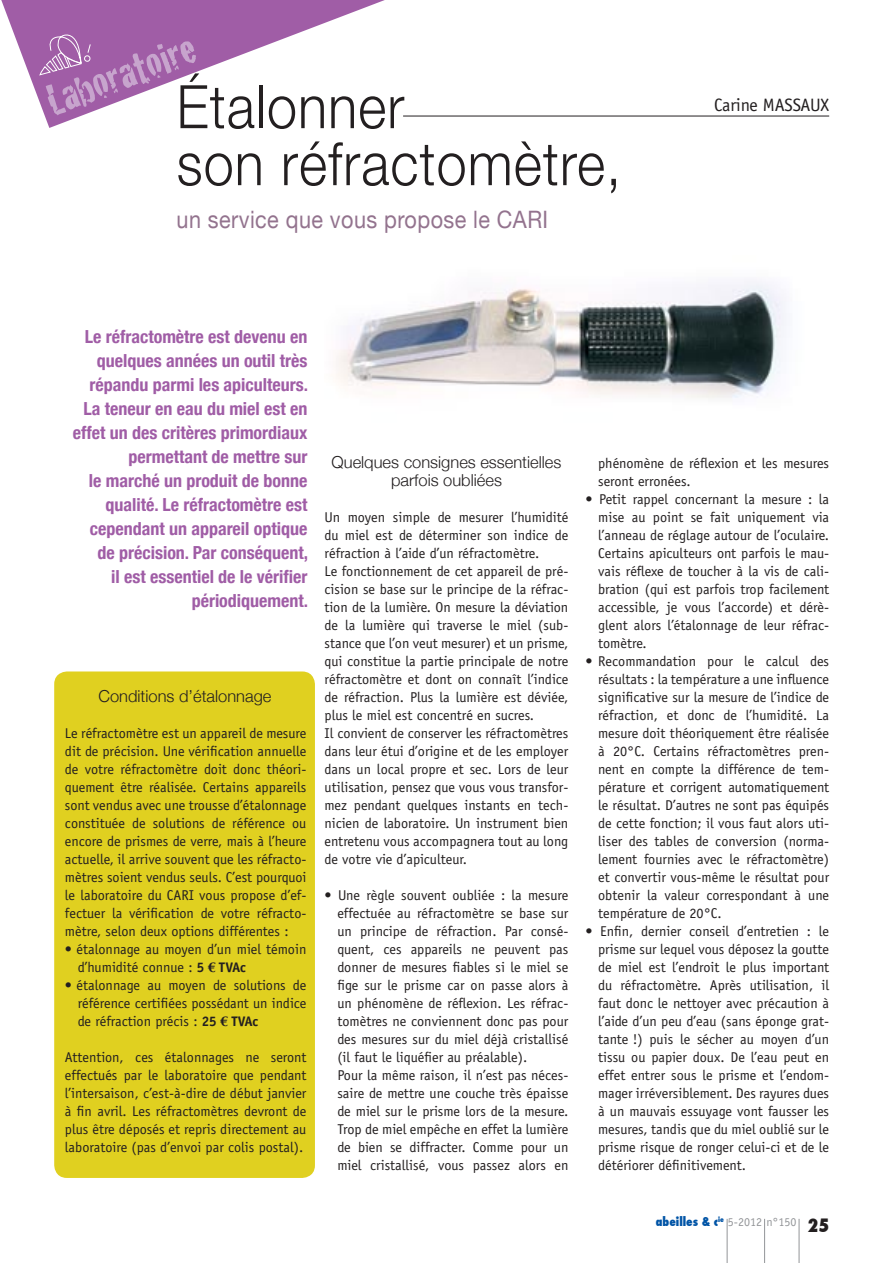
<style>
.page{position:relative;width:893px;height:1263px;background:#fff}
.page>*{position:absolute;margin:0;border:0;box-sizing:border-box;transform-origin:0 0}
.t1{font:300 60px/57px "Helvetica Neue";letter-spacing:.02em;color:#231f20;scale:.9 1}
.t2{font:45px "Cracked";color:#c7a4cd}
.t3{font:24px "Helvetica Neue";letter-spacing:.02em;color:#93738e;scale:.9 1}
.t4{font:700 condensed 18px/24px "Helvetica Neue";color:#a05da6;text-align:right}
.t5{font:18px "Officina Sans";letter-spacing:-.01em;color:#231f20}
.t6{font:800 condensed 18px "Futura";color:#231f20}
.t7{font:300 16.5px/18px "Helvetica Neue";color:#231f20;text-align:center}
.t8{font:14.25px/18px "Officina Sans";color:#231f20;text-align:justify}
.t9{font:12px "Officina Sans";color:#939598}
.s1{font-weight:700}
.s2{font-family:"Optima";font-weight:700}
.s3{font-family:"Futura";font-weight:800;font-stretch:condensed;color:#0054a6}
</style>
<div class="page">
<hr style="left:727px;top:1219px;width:1px;height:44px;background:#939598">
<hr style="left:764px;top:1219px;width:1px;height:44px;background:#939598">
<hr style="left:799px;top:1219px;width:1px;height:44px;background:#939598">
<img style="left:336px;top:281px;width:450px;height:118px">
<svg style="left:1px;top:0;width:453px;height:128px"></svg>
<hr style="left:403px;top:116px;width:426px;height:1px;background:#231f20">
<div style="left:54px;top:671px;width:261px;height:507px;background:#e0d020"></div>
<svg style="left:39px;top:34px;width:52px;height:42px;background:#ad74b2"></svg>
<p class="t2" style="left:36px;top:70px;width:158px;rotate:-21deg">Laboratoire</p>
<p class="t1" style="left:177px;top:77px;width:495px">Étalonner<br>son réfractomètre,</p>
<p class="t3" style="left:177px;top:206px;width:414px">un service que vous propose le CARI</p>
<p class="t5" style="left:714px;top:95px;width:117px">Carine MASSAUX</p>
<p class="t4" style="left:73px;top:324px;width:237px">Le réfractomètre est devenu en quelques années un outil très répandu parmi les apiculteurs.<br>La teneur en eau du miel est en effet un des critères primordiaux permettant de mettre sur<br>le marché un produit de bonne qualité. Le réfractomètre est cependant un appareil optique de précision. Par conséquent,<br>il est essentiel de le vérifier périodiquement.</p>
<p class="t7" style="left:98px;top:687px;width:174px">Conditions d’étalonnage</p>
<p class="t8" style="left:65px;top:724px;width:243px">Le réfractomètre est un appareil de mesure dit de précision. Une vérification annuelle de votre réfractomètre doit donc théori&shy;quement être réalisée. Certains appareils sont vendus avec une trousse d’étalonnage constituée de solutions de référence ou encore de prismes de verre, mais à l’heure actuelle, il arrive souvent que les réfracto&shy;mètres soient vendus seuls. C’est pourquoi le laboratoire du CARI vous propose d’ef&shy;fectuer la vérification de votre réfracto&shy;mètre, selon deux options différentes :</p>
<p class="t8" style="left:78px;top:940px;width:230px;text-indent:-13px">• étalonnage au moyen d’un miel témoin d’humidité connue : <span class="s1">5</span> <span class="s2">€</span> <span class="s1">TVAc</span></p>
<p class="t8" style="left:78px;top:976px;width:230px;text-indent:-13px">• étalonnage au moyen de solutions de référence certifiées possédant un indice de réfraction précis : <span class="s1">25</span> <span class="s2">€</span> <span class="s1">TVAc</span></p>
<p class="t8" style="left:65px;top:1048px;width:243px">Attention, ces étalonnages ne seront effectués par le laboratoire que pendant l’intersaison, c’est-à-dire de début janvier à fin avril. Les réfractomètres devront de plus être déposés et repris directement au laboratoire (pas d’envoi par colis postal).</p>
<p class="t7" style="left:332px;top:453px;width:231px">Quelques consignes essentielles parfois oubliées</p>
<p class="t8" style="left:325px;top:508px;width:245px">Un moyen simple de mesurer l’humidité du miel est de déterminer son indice de réfraction à l’aide d’un réfractomètre.</p>
<p class="t8" style="left:325px;top:562px;width:245px">Le fonctionnement de cet appareil de pré&shy;cision se base sur le principe de la réfrac&shy;tion de la lumière. On mesure la déviation de la lumière qui traverse le miel (sub&shy;stance que l’on veut mesurer) et un prisme, qui constitue la partie principale de notre réfractomètre et dont on connaît l’indice de réfraction. Plus la lumière est déviée, plus le miel est concentré en sucres.</p>
<p class="t8" style="left:325px;top:724px;width:245px">Il convient de conserver les réfractomètres dans leur étui d’origine et de les employer dans un local propre et sec. Lors de leur utilisation, pensez que vous vous transfor&shy;mez pendant quelques instants en tech&shy;nicien de laboratoire. Un instrument bien entretenu vous accompagnera tout au long de votre vie d’apiculteur.</p>
<p class="t8" style="left:337px;top:886px;width:233px;text-indent:-13px">• Une règle souvent oubliée : la mesure effectuée au réfractomètre se base sur un principe de réfraction. Par consé&shy;quent, ces appareils ne peuvent pas donner de mesures fiables si le miel se fige sur le prisme car on passe alors à un phénomène de réflexion. Les réfrac&shy;tomètres ne conviennent donc pas pour des mesures sur du miel déjà cristallisé (il faut le liquéfier au préalable).</p>
<p class="t8" style="left:337px;top:1066px;width:233px">Pour la même raison, il n’est pas néces&shy;saire de mettre une couche très épaisse de miel sur le prisme lors de la mesure.<br>Trop de miel empêche en effet la lumière de bien se diffracter. Comme pour un miel cristallisé, vous passez alors en</p>
<p class="t8" style="left:598px;top:454px;width:232px">phénomène de réflexion et les mesures seront erronées.</p>
<p class="t8" style="left:598px;top:490px;width:233px;text-indent:-13px">• Petit rappel concernant la mesure : la mise au point se fait uniquement via l’anneau de réglage autour de l’oculaire.<br>Certains apiculteurs ont parfois le mau&shy;vais réflexe de toucher à la vis de cali&shy;bration (qui est parfois trop facilement accessible, je vous l’accorde) et dérè&shy;glent alors l’étalonnage de leur réfrac&shy;tomètre.</p>
<p class="t8" style="left:598px;top:652px;width:233px;text-indent:-13px">• Recommandation pour le calcul des résultats : la température a une influence significative sur la mesure de l’indice de réfraction, et donc de l’humidité. La mesure doit théoriquement être réalisée à 20°C. Certains réfractomètres pren&shy;nent en compte la différence de tem&shy;pérature et corrigent automatiquement le résultat. D’autres ne sont pas équipés de cette fonction; il vous faut alors uti&shy;liser des tables de conversion (norma&shy;lement fournies avec le réfractomètre) et convertir vous-même le résultat pour obtenir la valeur correspondant à une température de 20°C.</p>
<p class="t8" style="left:598px;top:922px;width:233px;text-indent:-13px">• Enfin, dernier conseil d’entretien : le prisme sur lequel vous déposez la goutte de miel est l’endroit le plus important du réfractomètre. Après utilisation, il faut donc le nettoyer avec précaution à l’aide d’un peu d’eau (sans éponge grat&shy;tante !) puis le sécher au moyen d’un tissu ou papier doux. De l’eau peut en effet entrer sous le prisme et l’endom&shy;mager irréversiblement. Des rayures dues à un mauvais essuyage vont fausser les mesures, tandis que du miel oublié sur le prisme risque de ronger celui-ci et de le détériorer définitivement.</p>
<p class="t9" style="left:656px;top:1215px;width:142px"><span class="s3">abeilles &amp; c</span><sup>ie</sup> 5-2012 n°150</p>
<p class="t6" style="left:807px;top:1213px;width:23px">25</p>
</div>
